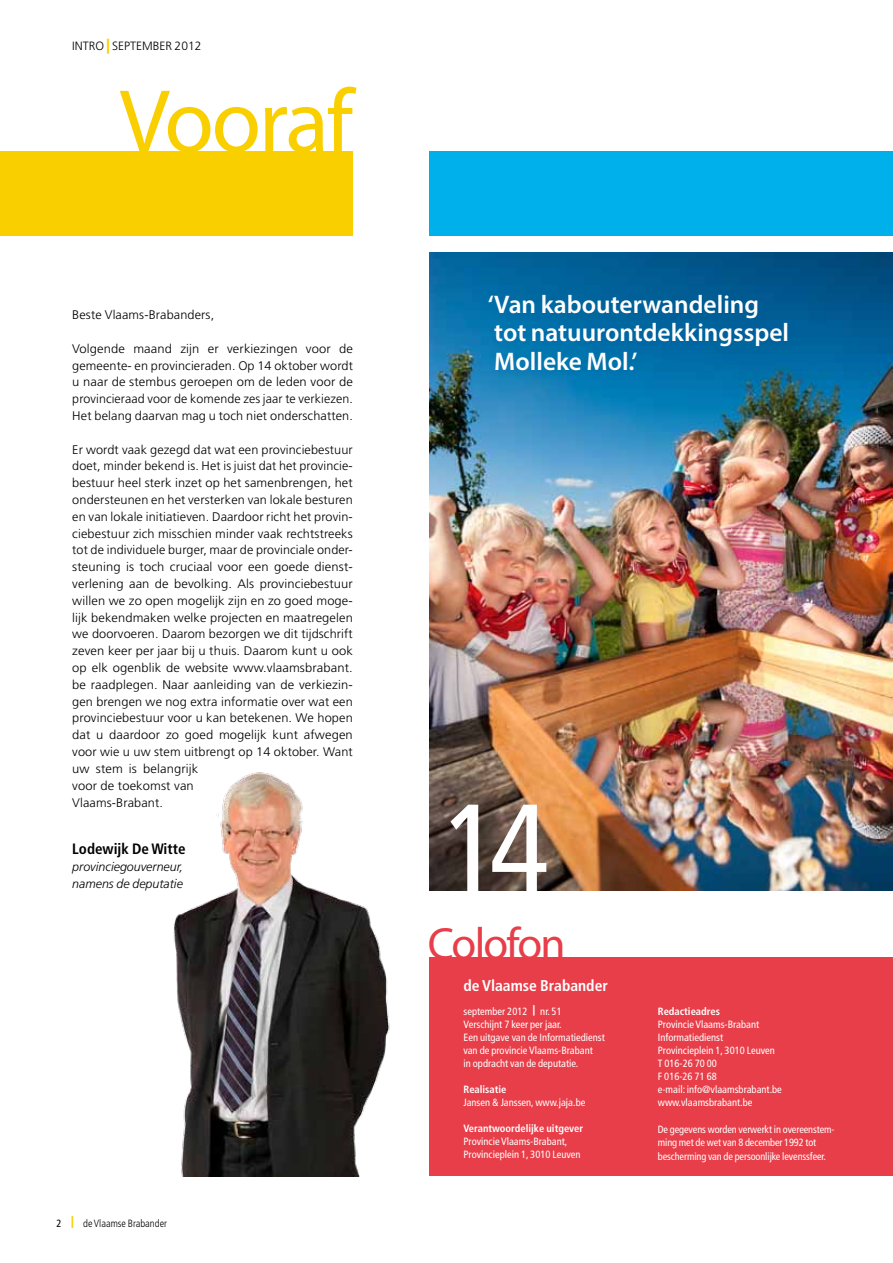
<style>
.page{position:relative;width:893px;height:1263px;background:#fff}
.page>*{position:absolute;margin:0;border:0;box-sizing:border-box;transform-origin:0 0}
.t1{font:condensed 124.5px "Frutiger LT";color:#fff}
.t2{font:90px "Myriad Pro";letter-spacing:-.025em;color:#f9cf00}
.t3{font:45.3px "Myriad Pro";letter-spacing:-.04em;color:#e83e49}
.t4{font:600 25.5px/28.5px "Myriad Pro";color:#fff}
.t5{font:700 condensed 15.6px "Frutiger LT";color:#fff}
.t6{font:700 condensed 15px "Frutiger LT";color:#000}
.t7{font:300 12.45px/16.8px "Frutiger LT";letter-spacing:.01em;color:#000}
.t8{font:300 12.45px/16.8px "Frutiger LT";letter-spacing:.01em;color:#000;text-align:justify;scale:1.04 1}
.t9{font:italic 300 12.45px/16.8px "Frutiger LT";color:#000}
.t10{font:300 12px "Frutiger LT";color:#000}
.t11{font:condensed 10.5px/13px "Frutiger LT";color:#fff}
.t12{font:700 condensed 10.5px "Frutiger LT";color:#fff}
.t13{font:300 condensed 10.5px "Frutiger LT";color:#000}
.s1{font-weight:900;font-size:15px;color:#f9cf00}
.s2{font-weight:400}
.s3{font-weight:900;font-stretch:normal;font-size:12px;color:#f9cf00}
.s4{font-weight:900;font-stretch:normal}
</style>
<div class="page">
<img style="left:429px;top:252px;width:464px;height:638px">
<div style="left:0;top:151px;width:353px;height:84px;background:#f9cf00"></div>
<div style="left:429px;top:151px;width:464px;height:84px;background:#00b0eb"></div>
<div style="left:429px;top:958px;width:464px;height:218px;background:#e83e49"></div>
<div style="left:483px;top:289px;width:315px;height:91px;background:#005397;opacity:.26"></div>
<img style="left:173px;top:772px;width:217px;height:404px">
<p class="t10" style="left:72px;top:39px;width:131px">INTRO <span class="s1">|</span> SEPTEMBER 2012</p>
<h2 class="t2" style="left:119px;top:66px;width:235px">Vooraf</h2>
<p class="t7" style="left:72px;top:307px;width:143px">Beste Vlaams-Brabanders,</p>
<p class="t8" style="left:72px;top:340px;width:271px">Volgende maand zijn er verkiezingen voor de gemeente- en provincieraden. Op 14 oktober wordt u naar de stembus geroepen om de leden voor de provincieraad voor de komende zes jaar te verkiezen.<br>Het belang daarvan mag u toch niet onderschatten.</p>
<p class="t7" style="left:72px;top:441px;width:282px">Er wordt vaak gezegd dat wat een provinciebestuur doet, minder bekend is. Het is juist dat het provincie&shy;bestuur heel sterk inzet op het samenbrengen, het ondersteunen en het versterken van lokale besturen en van lokale initiatieven. Daardoor richt het provin&shy;ciebestuur zich misschien minder vaak rechtstreeks tot de individuele burger, maar de provinciale onder&shy;steuning is toch cruciaal voor een goede dienst&shy;verlening aan de bevolking. Als provinciebestuur willen we zo open mogelijk zijn en zo goed moge&shy;lijk bekendmaken welke projecten en maatregelen we doorvoeren. Daarom bezorgen we dit tijdschrift zeven keer per jaar bij u thuis. Daarom kunt u ook op elk ogenblik de website www.vlaamsbrabant. be raadplegen. Naar aanleiding van de verkiezin&shy;gen brengen we nog extra informatie over wat een provinciebestuur voor u kan betekenen. We hopen dat u daardoor zo goed mogelijk kunt afwegen voor wie u uw stem uitbrengt op 14 oktober. Want uw stem is belangrijk<br>voor de toekomst van<br>Vlaams-Brabant.</p>
<p class="t6" style="left:72px;top:840px;width:115px">Lodewijk De Witte</p>
<p class="t9" style="left:72px;top:858px;width:112px">provinciegouverneur, namens de deputatie</p>
<p class="t13" style="left:56px;top:1217px;width:112px"><span class="s2">2</span> <span class="s3">|</span> de Vlaamse Brabander</p>
<h3 class="t4" style="left:488px;top:289px;width:303px">‘Van kabouterwandeling tot natuurontdekkingsspel<br>Molleke Mol.’</h3>
<h1 class="t1" style="left:442px;top:776px;width:109px">14</h1>
<h3 class="t3" style="left:428px;top:916px;width:139px">Colofon</h3>
<p class="t5" style="left:463px;top:977px;width:146px">de Vlaamse Brabander</p>
<p class="t11" style="left:463px;top:1005px;width:143px">september 2012 <span class="s4">|</span> nr. 51<br>Verschijnt 7 keer per jaar.<br>Een uitgave van de Informatiedienst van de provincie Vlaams-Brabant<br>in opdracht van de deputatie.</p>
<p class="t12" style="left:463px;top:1083px;width:44px">Realisatie</p>
<p class="t11" style="left:463px;top:1096px;width:123px">Jansen &amp; Janssen, www.jaja.be</p>
<p class="t12" style="left:463px;top:1122px;width:121px">Verantwoordelijke uitgever</p>
<p class="t11" style="left:463px;top:1135px;width:119px">Provincie Vlaams-Brabant,<br>Provincieplein 1, 3010 Leuven</p>
<p class="t12" style="left:658px;top:1005px;width:64px">Redactieadres</p>
<p class="t11" style="left:658px;top:1018px;width:126px">Provincie Vlaams-Brabant<br>Informatiedienst<br>Provincieplein 1, 3010 Leuven<br>T 016-26 70 00<br>F 016-26 71 68<br>e-mail: info@vlaamsbrabant.be www.vlaamsbrabant.be</p>
<p class="t11" style="left:658px;top:1122px;width:178px;line-height:13.5px">De gegevens worden verwerkt in overeenstem&shy;ming met de wet van 8 december 1992 tot bescherming van de persoonlijke levenssfeer.</p>
</div>
